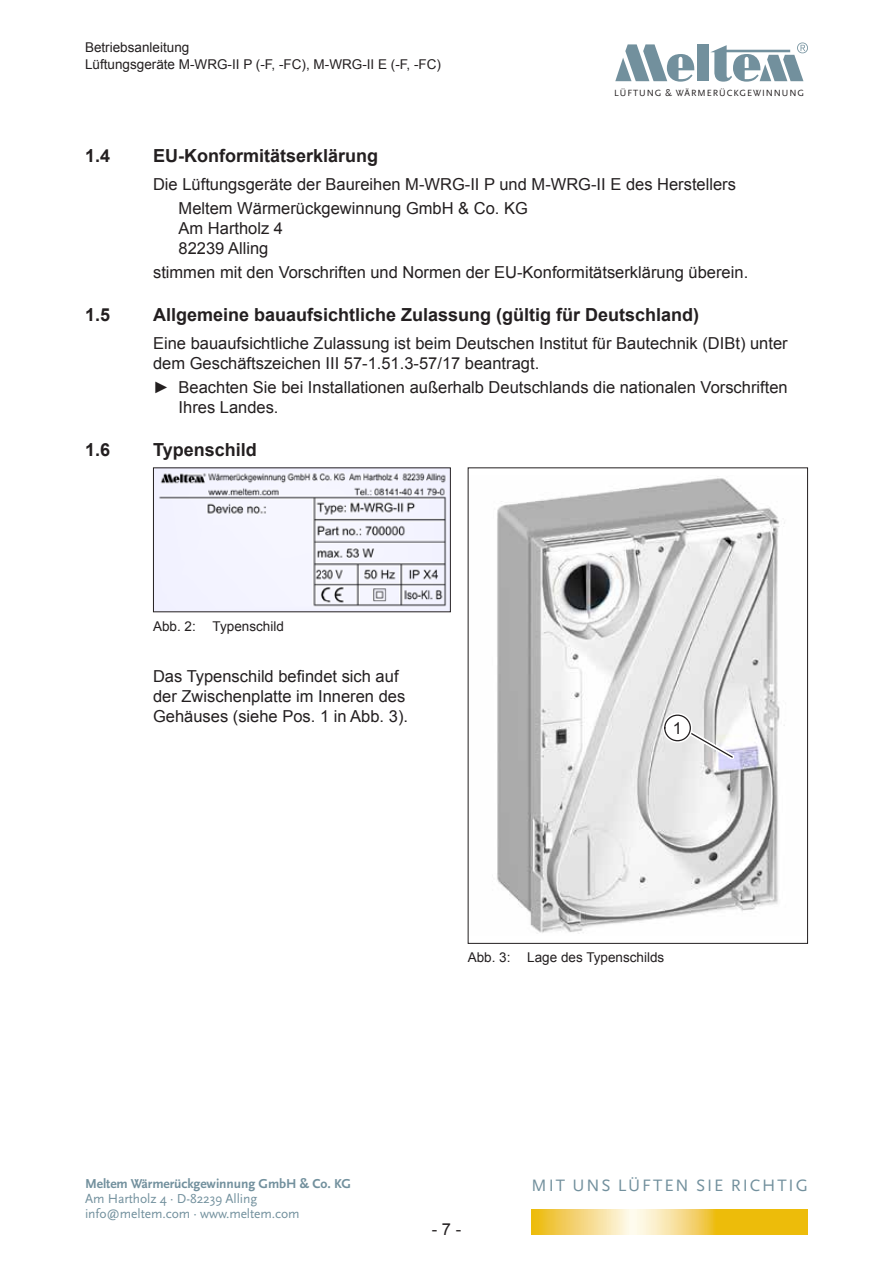
<style>
.page{position:relative;width:893px;height:1263px;background:#fff}
.page>*{position:absolute;margin:0;border:0;box-sizing:border-box;transform-origin:0 0}
.t1{font:700 18px "Arial";color:#231f20}
.t2{font:17.25px "Scala Sans Pro";letter-spacing:.11em;color:#72909d}
.t3{font:16.5px/19.8px "Arial";color:#231f20}
.t4{font:13.5px/16.2px "Arial";color:#231f20}
.t5{font:13.5px/15px "Scala Sans Pro";letter-spacing:-.005em;color:#72909d}
.t6{font:700 13.5px "Scala Sans Pro";letter-spacing:-.005em;color:#72909d}
.t7{font:9.45px "Scala Sans Pro";letter-spacing:.1em;color:#231f20}
</style>
<div class="page">
<svg style="left:615px;top:44px;width:80px;height:38px"></svg>
<div style="left:697px;top:44px;width:12px;height:37px;background:#72909d"></div>
<svg style="left:710px;top:43px;width:98px;height:39px"></svg>
<svg style="left:531px;top:1209px;width:277px;height:25px;background:#f2d05e"></svg>
<img style="left:155px;top:469px;width:294px;height:141px">
<div style="left:153px;top:467px;width:298px;height:145px;border:1px solid #231f20"></div>
<img style="left:497px;top:476px;width:288px;height:458px">
<div style="left:468px;top:467px;width:340px;height:477px;border:1px solid #231f20"></div>
<svg style="left:660px;top:710px;width:78px;height:53px"></svg>
<div style="left:665px;top:715px;width:25px;height:26px;background:#fff;border-radius:50%"></div>
<div style="left:664px;top:714px;width:27px;height:27px;border:1px solid #231f20;border-radius:50%"></div>
<p class="t4" style="left:85px;top:40px;width:358px">Betriebsanleitung<br>Lüftungsgeräte M-WRG-II P (-F, -FC), M-WRG-II E (-F, -FC)</p>
<p class="t7" style="left:614px;top:87px;width:191px">LÜFTUNG &amp; WÄRMERÜCKGEWINNUNG</p>
<p class="t1" style="left:85px;top:144px;width:27px">1.4</p>
<p class="t1" style="left:153px;top:144px;width:227px">EU-Konformitätserklärung</p>
<p class="t3" style="left:179px;top:173px;width:559px;line-height:24px;text-indent:-26px">Die Lüftungsgeräte der Baureihen M-WRG-II P und M-WRG-II E des Herstellers<br>Meltem Wärmerückgewinnung GmbH &amp; Co. KG</p>
<p class="t3" style="left:179px;top:219px;width:106px">Am Hartholz 4<br>82239 Alling</p>
<p class="t3" style="left:153px;top:262px;width:597px">stimmen mit den Vorschriften und Normen der EU-Konformitätserklärung überein.</p>
<p class="t1" style="left:85px;top:302px;width:27px">1.5</p>
<p class="t1" style="left:153px;top:302px;width:548px">Allgemeine bauaufsichtliche Zulassung (gültig für Deutschland)</p>
<p class="t3" style="left:153px;top:334px;width:636px">Eine bauaufsichtliche Zulassung ist beim Deutschen Institut für Bautechnik (DIBt) unter dem Geschäftszeichen III 57-1.51.3-57/17 beantragt.</p>
<p class="t3" style="left:179px;top:377px;width:611px;text-indent:-26px">► Beachten Sie bei Installationen außerhalb Deutschlands die nationalen Vorschriften<br>Ihres Landes.</p>
<p class="t1" style="left:85px;top:437px;width:27px">1.6</p>
<p class="t1" style="left:153px;top:437px;width:105px">Typenschild</p>
<p class="t4" style="left:153px;top:618px;width:132px">Abb. 2: Typenschild</p>
<p class="t3" style="left:153px;top:666px;width:256px">Das Typenschild befindet sich auf der Zwischenplatte im Inneren des<br>Gehäuses (siehe Pos. 1 in Abb. 3).</p>
<p class="t3" style="left:673px;top:718px;width:11px">1</p>
<p class="t4" style="left:468px;top:949px;width:198px">Abb. 3: Lage des Typenschilds</p>
<p class="t6" style="left:85px;top:1176px;width:267px">Meltem Wärmerückgewinnung GmbH &amp; Co. KG</p>
<p class="t5" style="left:85px;top:1191px;width:216px">Am Hartholz 4 · D-82239 Alling info@meltem.com · www.meltem.com</p>
<p class="t3" style="left:432px;top:1219px;width:31px">- 7 -</p>
<p class="t2" style="left:532px;top:1175px;width:278px">MIT UNS LÜFTEN SIE RICHTIG</p>
</div>
